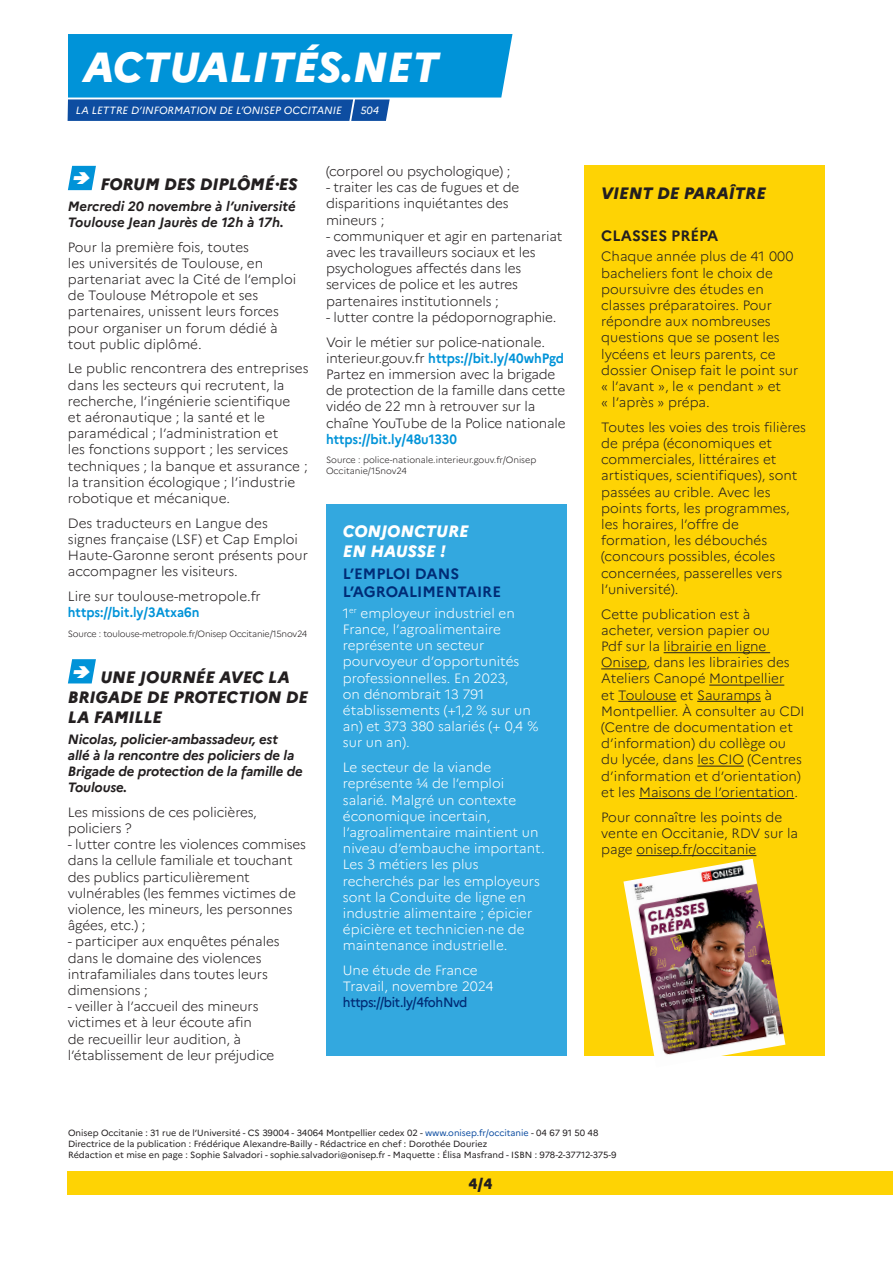
<style>
.page{position:relative;width:893px;height:1263px;background:#fff}
.page>*{position:absolute;margin:0;border:0;box-sizing:border-box;transform-origin:0 0}
.t1{font:italic 800 42px "Marianne";color:#fff}
.TITRE{font:italic 800 16.5px/19.8px "Marianne";color:#231f20}
.TITRE-2{font:italic 800 16.5px/19.8px "Marianne";color:#fff}
.TITRE-3{font:700 15px/18px "Marianne";color:#002c76}
.TITRE-4{font:700 15px "Marianne";color:#231f20}
.t2{font:800 15px "Marianne";color:#231f20}
.TITRE-5{font:300 13.5px/16.2px "Marianne";letter-spacing:-.01em;color:#231f20}
.TEXTE_COURANT{font:300 13.5px/16.2px "Marianne";color:#231f20}
.TEXTE_COURANT-2{font:300 13.5px/16.2px "Marianne";color:#fff}
.TEXTE_COURANT-3{font:italic 700 13.5px/16.2px "Marianne";letter-spacing:-.01em;color:#231f20}
.TITRE-6{font:italic 10.5px "Marianne";color:#fff}
.SOURCE{font:9px/10.8px "Marianne";color:#231f20}
.TITRE-7{font:300 9px/10.8px "Marianne";color:#231f20}
.TITRE-8{font:300 9px "Marianne";letter-spacing:-.02em;color:#231f20}
.s1{font-weight:700;color:#0093d8}
.s2{font-weight:500;color:#002c76}
.s3{color:#0d4da1}
</style>
<div class="page">
<svg style="left:67px;top:34px;width:445px;height:87px;background:#1c91d2"></svg>
<div style="left:326px;top:504px;width:241px;height:552px;background:#33a8df"></div>
<div style="left:584px;top:166px;width:241px;height:890px;background:#fed304"></div>
<div style="left:68px;top:1171px;width:825px;height:24px;background:#fed304"></div>
<hr style="left:664px;top:652px;width:106px;height:1px;background:#231f20">
<hr style="left:601px;top:668px;width:45px;height:1px;background:#231f20">
<hr style="left:709px;top:685px;width:75px;height:1px;background:#231f20">
<hr style="left:618px;top:701px;width:58px;height:1px;background:#231f20">
<hr style="left:697px;top:701px;width:64px;height:1px;background:#231f20">
<hr style="left:697px;top:766px;width:47px;height:1px;background:#231f20">
<hr style="left:639px;top:798px;width:155px;height:1px;background:#231f20">
<hr style="left:636px;top:855px;width:120px;height:1px;background:#231f20">
<img style="left:623px;top:859px;width:162px;height:197px">
<svg style="left:68px;top:166px;width:28px;height:24px"></svg>
<svg style="left:68px;top:659px;width:28px;height:24px"></svg>
<p class="t1" style="left:83px;top:41px;width:357px">ACTUALITÉS.NET</p>
<p class="TITRE-6" style="left:76px;top:104px;width:267px">LA LETTRE D’INFORMATION DE L’ONISEP OCCITANIE</p>
<p class="TITRE-6" style="left:360px;top:104px;width:20px">504</p>
<p class="TITRE" style="left:100px;top:174px;width:199px">FORUM DES DIPLÔMÉ·ES</p>
<p class="TEXTE_COURANT-3" style="left:68px;top:198px;width:229px">Mercredi 20 novembre à l’université<br>Toulouse Jean Jaurès de 12h à 17h.</p>
<p class="TITRE-5" style="left:68px;top:239px;width:230px">Pour la première fois, toutes<br>les universités de Toulouse, en partenariat avec la Cité de l’emploi de Toulouse Métropole et ses partenaires, unissent leurs forces pour organiser un forum dédié à tout public diplômé.</p>
<p class="TITRE-5" style="left:68px;top:360px;width:242px">Le public rencontrera des entreprises dans les secteurs qui recrutent, la recherche, l’ingénierie scientifique<br>et aéronautique ; la santé et le paramédical ; l’administration et<br>les fonctions support ; les services techniques ; la banque et assurance ; la transition écologique ; l’industrie robotique et mécanique.</p>
<p class="TITRE-5" style="left:68px;top:515px;width:242px">Des traducteurs en Langue des signes française (LSF) et Cap Emploi<br>Haute-Garonne seront présents pour accompagner les visiteurs.</p>
<p class="TITRE-5" style="left:68px;top:588px;width:194px">Lire sur toulouse-metropole.fr <span class="s1">https://bit.ly/3Atxa6n</span></p>
<p class="TITRE-8" style="left:68px;top:628px;width:241px">Source : toulouse-metropole.fr/Onisep Occitanie/15nov24</p>
<p class="TITRE" style="left:68px;top:668px;width:242px;text-indent:33px">UNE JOURNÉE AVEC LA<br>BRIGADE DE PROTECTION DE<br>LA FAMILLE</p>
<p class="TEXTE_COURANT-3" style="left:68px;top:731px;width:236px">Nicolas, policier-ambassadeur, est allé à la rencontre des policiers de la<br>Brigade de protection de la famille de<br>Toulouse.</p>
<p class="TITRE-5" style="left:68px;top:804px;width:191px">Les missions de ces policières, policiers ?</p>
<p class="TITRE-5" style="left:68px;top:836px;width:240px">- lutter contre les violences commises dans la cellule familiale et touchant des publics particulièrement vulnérables (les femmes victimes de violence, les mineurs, les personnes âgées, etc.) ;</p>
<p class="TITRE-5" style="left:68px;top:933px;width:213px">- participer aux enquêtes pénales dans le domaine des violences intrafamiliales dans toutes leurs dimensions ;</p>
<p class="TITRE-5" style="left:68px;top:998px;width:208px">- veiller à l’accueil des mineurs victimes et à leur écoute afin<br>de recueillir leur audition, à l’établissement de leur préjudice</p>
<p class="TITRE-5" style="left:326px;top:163px;width:186px">(corporel ou psychologique) ;</p>
<p class="TITRE-5" style="left:326px;top:179px;width:195px">- traiter les cas de fugues et de disparitions inquiétantes des mineurs ;</p>
<p class="TITRE-5" style="left:326px;top:228px;width:238px">- communiquer et agir en partenariat avec les travailleurs sociaux et les psychologues affectés dans les services de police et les autres partenaires institutionnels ;</p>
<p class="TITRE-5" style="left:326px;top:309px;width:232px">- lutter contre la pédopornographie.</p>
<p class="TITRE-5" style="left:326px;top:334px;width:241px">Voir le métier sur police-nationale. interieur.gouv.fr <span class="s1">https://bit.ly/40whPgd </span>Partez en immersion avec la brigade de protection de la famille dans cette vidéo de 22 mn à retrouver sur la chaîne YouTube de la Police nationale <span class="s1">https://bit.ly/48u1330</span></p>
<p class="TITRE-7" style="left:326px;top:454px;width:212px">Source : police-nationale.interieur.gouv.fr/Onisep<br>Occitanie/15nov24</p>
<p class="TITRE-2" style="left:343px;top:521px;width:127px">CONJONCTURE<br>EN HAUSSE !</p>
<p class="TITRE-3" style="left:343px;top:565px;width:160px">L’EMPLOI DANS<br>L’AGROALIMENTAIRE</p>
<p class="TEXTE_COURANT-2" style="left:343px;top:605px;width:197px">1<sup>er</sup> employeur industriel en<br>France, l’agroalimentaire représente un secteur pourvoyeur d’opportunités professionnelles. En 2023,<br>on dénombrait 13 791 établissements (+1,2 % sur un an) et 373 380 salariés (+ 0,4 % sur un an).</p>
<p class="TEXTE_COURANT-2" style="left:343px;top:759px;width:203px">Le secteur de la viande représente ¼ de l’emploi salarié. Malgré un contexte économique incertain, l’agroalimentaire maintient un niveau d’embauche important.<br>Les 3 métiers les plus recherchés par les employeurs sont la Conduite de ligne en industrie alimentaire ; épicier épicière et technicien·ne de maintenance industrielle.</p>
<p class="TEXTE_COURANT-2" style="left:343px;top:962px;width:152px">Une étude de France<br>Travail, novembre 2024 <span class="s2">https://bit.ly/4fohNvd</span></p>
<p class="TITRE" style="left:601px;top:183px;width:166px">VIENT DE PARAÎTRE</p>
<p class="TITRE-4" style="left:601px;top:226px;width:119px">CLASSES PRÉPA</p>
<p class="TEXTE_COURANT" style="left:601px;top:248px;width:199px">Chaque année plus de 41 000 bacheliers font le choix de poursuivre des études en classes préparatoires. Pour répondre aux nombreuses questions que se posent les lycéens et leurs parents, ce dossier Onisep fait le point sur « l’avant », le « pendant » et<br>« l’après » prépa.</p>
<p class="TEXTE_COURANT" style="left:601px;top:419px;width:206px">Toutes les voies des trois filières de prépa (économiques et commerciales, littéraires et artistiques, scientifiques), sont passées au crible. Avec les points forts, les programmes, les horaires, l’offre de formation, les débouchés (concours possibles, écoles concernées, passerelles vers l’université).</p>
<p class="TEXTE_COURANT" style="left:601px;top:606px;width:205px">Cette publication est à acheter, version papier ou<br>Pdf sur la librairie en ligne<br>Onisep, dans les librairies des<br>Ateliers Canopé Montpellier<br>et Toulouse et Sauramps à<br>Montpellier. À consulter au CDI (Centre de documentation et d’information) du collège ou du lycée, dans les CIO (Centres d’information et d’orientation) et les Maisons de l’orientation.</p>
<p class="TEXTE_COURANT" style="left:601px;top:808px;width:198px">Pour connaître les points de vente en Occitanie, RDV sur la page onisep.fr/occitanie</p>
<p class="SOURCE" style="left:68px;top:1127px;width:550px">Onisep Occitanie : 31 rue de l’Université - CS 39004 - 34064 Montpellier cedex 02 - <span class="s3">www.onisep.fr/occitanie</span> - 04 67 91 50 48<br>Directrice de la publication : Frédérique Alexandre-Bailly - Rédactrice en chef : Dorothée Douriez<br>Rédaction et mise en page : Sophie Salvadori - sophie.salvadori@onisep.fr - Maquette : Élisa Masfrand - ISBN : 978-2-37712-375-9</p>
<p class="t2" style="left:468px;top:1174px;width:25px">4/4</p>
</div>
